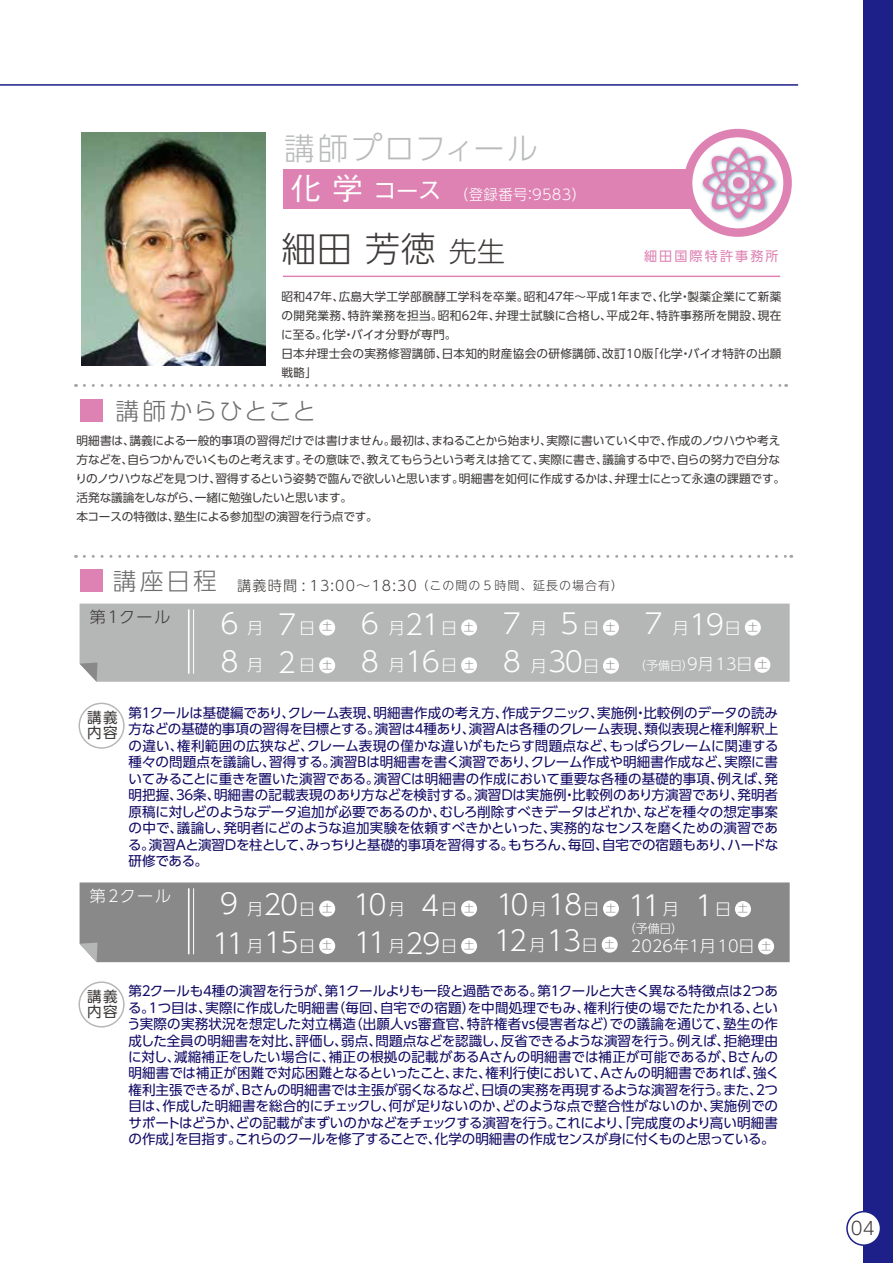
<style>
.page{position:relative;width:893px;height:1263px;background:#1d2088}
.page>*{position:absolute;margin:0;border:0;box-sizing:border-box;transform-origin:0 0}
.t1{font:300 34.95px "UD Shin Go Pro";color:#3e3a39}
.t2{font:300 30.6px "UD Shin Go Pro";letter-spacing:.07em;color:#b9baba}
.t3{font:300 27.6px/38.1px "UD Shin Go Pro";letter-spacing:-.06em;color:#fff}
.t4{font:500 25.8px "Gothic BBB Pro";color:#fff}
.t5{font:300 23.7px "UD Shin Go Pro";letter-spacing:.06em;color:#6d6c6c}
.t6{font:300 23.7px "UD Shin Go Pro";letter-spacing:.1em;color:#6d6c6c}
.t7{font:300 18px "UD Shin Go Pro";color:#3e3a39}
.t8{font:300 16.05px "UD Shin Go Pro";color:#fff}
.t9{font:300 16.05px "UD Shin Go Pro";letter-spacing:.015em;color:#3e3a39}
.t10{font:300 14.55px "UD Shin Go Pro";letter-spacing:.02em;color:#fff}
.t11{font:14.55px/14.5px "UD Shin Go Pro";letter-spacing:.12em;color:#3e3a39}
.t12{font:300 14.1px "UD Shin Go NT Pro";letter-spacing:.08em;color:#3e3a39}
.t13{font:13.5px/16.5px "UD Shin Go Pro";letter-spacing:-.025em;color:#100964;text-align:justify}
.t14{font:13.05px "UD Shin Go Pro";letter-spacing:.16em;color:#de82b3}
.t15{font:300 12px "UD Shin Go Pro";letter-spacing:-.01em;color:#fff}
.t16{font:11.7px/18.9px "UD Shin Go Pro";letter-spacing:-.005em;color:#3e3a39}
.t17{font:11.7px/18.9px "UD Shin Go Pro";letter-spacing:.02em;color:#3e3a39}
.t18{font:300 10.2px "UD Shin Go Pro";color:#898989}
.s1{font-size:30.45px}
.s2{font-size:27.9px}
.s3{font-size:12px}
.s4{font-size:16.05px}
.s5{font-size:10.2px;color:#898989}
.s6{font-size:27.6px}
</style>
<div class="page">
<div style="left:0;top:0;width:863px;height:1263px;background:#fff"></div>
<hr style="left:0;top:84px;width:798px;height:2px;background:#1d2088">
<div style="left:847px;top:1211px;width:33px;height:34px;background:#fff;border-radius:50%"></div>
<div style="left:846px;top:1211px;width:35px;height:35px;border:2px solid #1d2088;border-radius:50%"></div>
<div style="left:80px;top:604px;width:710px;height:78px;background:#b5b6b6"></div>
<svg style="left:80px;top:662px;width:18px;height:20px"></svg>
<div style="left:80px;top:882px;width:710px;height:80px;background:#898989"></div>
<svg style="left:80px;top:942px;width:18px;height:20px"></svg>
<div style="left:80px;top:569px;width:22px;height:22px;background:#de82b3"></div>
<div style="left:283px;top:169px;width:458px;height:40px;background:#de82b3"></div>
<hr style="left:283px;top:276px;width:497px;height:1px;background:#de82b3">
<svg style="left:84px;top:384px;width:703px;height:3px"></svg>
<div style="left:684px;top:129px;width:108px;height:108px;background:#de82b3;border-radius:50%"></div>
<div style="left:692px;top:137px;width:91px;height:91px;background:#fff;border-radius:50%"></div>
<div style="left:80px;top:399px;width:22px;height:23px;background:#de82b3"></div>
<img style="left:81px;top:133px;width:184px;height:233px">
<img style="left:699px;top:143px;width:81px;height:82px">
<svg style="left:703px;top:147px;width:71px;height:71px"></svg>
<div style="left:733px;top:177px;width:11px;height:11px;background:#de82b3;border-radius:50%"></div>
<svg style="left:84px;top:555px;width:708px;height:3px"></svg>
<div style="left:79px;top:703px;width:46px;height:46px;border:1px solid #b5b6b6;border-radius:50%"></div>
<div style="left:79px;top:981px;width:46px;height:46px;border:1px solid #b5b6b6;border-radius:50%"></div>
<div style="left:319px;top:619px;width:16px;height:16px;background:#fff;border-radius:50%"></div>
<div style="left:319px;top:657px;width:16px;height:16px;background:#fff;border-radius:50%"></div>
<div style="left:461px;top:619px;width:16px;height:16px;background:#fff;border-radius:50%"></div>
<div style="left:461px;top:657px;width:16px;height:16px;background:#fff;border-radius:50%"></div>
<div style="left:603px;top:619px;width:16px;height:16px;background:#fff;border-radius:50%"></div>
<div style="left:745px;top:619px;width:16px;height:16px;background:#fff;border-radius:50%"></div>
<hr style="left:188px;top:609px;width:2px;height:65px;background:#fff">
<hr style="left:193px;top:609px;width:1px;height:65px;background:#fff">
<div style="left:603px;top:658px;width:16px;height:16px;background:#fff;border-radius:50%"></div>
<div style="left:319px;top:900px;width:16px;height:16px;background:#fff;border-radius:50%"></div>
<div style="left:319px;top:938px;width:16px;height:16px;background:#fff;border-radius:50%"></div>
<div style="left:461px;top:900px;width:16px;height:16px;background:#fff;border-radius:50%"></div>
<div style="left:461px;top:938px;width:16px;height:16px;background:#fff;border-radius:50%"></div>
<div style="left:603px;top:900px;width:16px;height:16px;background:#fff;border-radius:50%"></div>
<hr style="left:188px;top:888px;width:2px;height:66px;background:#fff">
<hr style="left:193px;top:888px;width:1px;height:66px;background:#fff">
<div style="left:735px;top:901px;width:16px;height:16px;background:#fff;border-radius:50%"></div>
<div style="left:754px;top:657px;width:16px;height:16px;background:#fff;border-radius:50%"></div>
<div style="left:758px;top:938px;width:16px;height:16px;background:#fff;border-radius:50%"></div>
<div style="left:602px;top:937px;width:16px;height:16px;background:#fff;border-radius:50%"></div>
<h2 class="t2" style="left:284px;top:124px;width:255px">講師プロフィール</h2>
<h3 class="t4" style="left:291px;top:170px;width:154px"><span class="s1">化 学</span> コース</h3>
<p class="t10" style="left:454px;top:183px;width:134px">（登録番号：9583）</p>
<h1 class="t1" style="left:282px;top:220px;width:225px">細田 芳徳 <span class="s2">先生</span></h1>
<p class="t14" style="left:644px;top:246px;width:136px">細田国際特許事務所</p>
<p class="t17" style="left:281px;top:287px;width:502px">昭和４７年、広島大学工学部醗酵工学科を卒業。昭和４７年～平成１年まで、化学・製薬企業にて新薬の開発業務、特許業務を担当。昭和６２年、弁理士試験に合格し、平成２年、特許事務所を開設、現在に至る。化学・バイオ分野が専門。<br>日本弁理士会の実務修習講師、日本知的財産協会の研修講師、改訂10版「化学・バイオ特許の出願戦略」</p>
<h3 class="t5" style="left:115px;top:392px;width:202px">講師からひとこと</h3>
<p class="t16" style="left:75px;top:431px;width:711px">明細書は、講義による一般的事項の習得だけでは書けません。最初は、まねることから始まり、実際に書いていく中で、作成のノウハウや考え方などを、自らつかんでいくものと考えます。その意味で、教えてもらうという考えは捨てて、実際に書き、議論する中で、自らの努力で自分なりのノウハウなどを見つけ、習得するという姿勢で臨んで欲しいと思います。明細書を如何に作成するかは、弁理士にとって永遠の課題です。活発な議論をしながら、一緒に勉強したいと思います。<br>本コースの特徴は、塾生による参加型の演習を行う点です。</p>
<h3 class="t6" style="left:113px;top:561px;width:105px">講座日程</h3>
<p class="t12" style="left:237px;top:574px;width:387px">講義時間 : 13:00～18:30<span class="s3">（この間の５時間、延長の場合有）</span></p>
<p class="t9" style="left:90px;top:604px;width:82px">第１クール</p>
<h3 class="t3" style="left:220px;top:604px;width:44px">6 <span class="s4">月</span></h3>
<p class="t8" style="left:299px;top:614px;width:18px">日</p>
<p class="t8" style="left:247px;top:652px;width:18px">月</p>
<p class="t8" style="left:299px;top:652px;width:18px">日</p>
<h3 class="t3" style="left:361px;top:604px;width:81px">6 <span class="s4">月</span>21</h3>
<p class="t8" style="left:441px;top:614px;width:18px">日</p>
<p class="t8" style="left:389px;top:652px;width:18px">月</p>
<p class="t8" style="left:441px;top:652px;width:18px">日</p>
<h3 class="t3" style="left:278px;top:604px;width:20px">7</h3>
<h3 class="t3" style="left:503px;top:603px;width:114px;text-indent:58px">5<br>8 <span class="s4">月</span>30<span class="s4">日</span> <span class="s5">土</span></h3>
<h3 class="t3" style="left:503px;top:604px;width:45px">7 <span class="s4">月</span></h3>
<p class="t8" style="left:583px;top:614px;width:18px">日</p>
<h3 class="t3" style="left:645px;top:605px;width:81px">7 <span class="s4">月</span>19</h3>
<p class="t8" style="left:725px;top:614px;width:18px">日</p>
<p class="t18" style="left:322px;top:618px;width:12px">土</p>
<p class="t18" style="left:464px;top:618px;width:12px">土</p>
<p class="t18" style="left:606px;top:619px;width:12px">土</p>
<p class="t18" style="left:748px;top:619px;width:12px">土</p>
<p class="t18" style="left:322px;top:657px;width:12px">土</p>
<p class="t18" style="left:464px;top:657px;width:12px">土</p>
<h3 class="t3" style="left:220px;top:642px;width:20px">8</h3>
<h3 class="t3" style="left:278px;top:642px;width:20px">2</h3>
<h3 class="t3" style="left:361px;top:642px;width:81px">8 16</h3>
<p class="t15" style="left:634px;top:656px;width:135px">（予備日）<span class="s4">9月13日</span><sup>土</sup></p>
<p class="t11" style="left:87px;top:710px;width:32px">講義内容</p>
<p class="t13" style="left:128px;top:704px;width:652px">第１クールは基礎編であり、クレーム表現、明細書作成の考え方、作成テクニック、実施例・比較例のデータの読み方などの基礎的事項の習得を目標とする。演習は４種あり、演習Ａは各種のクレーム表現、類似表現と権利解釈上の違い、権利範囲の広狭など、クレーム表現の僅かな違いがもたらす問題点など、もっぱらクレームに関連する種々の問題点を議論し、習得する。演習Ｂは明細書を書く演習であり、クレーム作成や明細書作成など、実際に書いてみることに重きを置いた演習である。演習Ｃは明細書の作成において重要な各種の基礎的事項、例えば、発明把握、３６条、明細書の記載表現のあり方などを検討する。演習Ｄは実施例・比較例のあり方演習であり、発明者原稿に対しどのようなデータ追加が必要であるのか、むしろ削除すべきデータはどれか、などを種々の想定事案の中で、議論し、発明者にどのような追加実験を依頼すべきかといった、実務的なセンスを磨くための演習である。演習Ａと演習Ｄを柱として、みっちりと基礎的事項を習得する。もちろん、毎回、自宅での宿題もあり、ハードな研修である。</p>
<p class="t8" style="left:90px;top:883px;width:83px">第2クール</p>
<h3 class="t3" style="left:220px;top:883px;width:20px">9</h3>
<h3 class="t3" style="left:421px;top:886px;width:20px">4</h3>
<h3 class="t3" style="left:628px;top:885px;width:121px">11<span class="s4">月</span> 1<span class="s4">日</span> <span class="s5">土</span></h3>
<h3 class="t3" style="left:212px;top:923px;width:34px">11</h3>
<h3 class="t3" style="left:354px;top:923px;width:88px">11 29</h3>
<p class="t8" style="left:247px;top:895px;width:70px">月<span class="s6">20</span>日</p>
<p class="t8" style="left:247px;top:933px;width:70px">月<span class="s6">15</span>日</p>
<h3 class="t3" style="left:353px;top:885px;width:53px">10<span class="s4">月</span></h3>
<p class="t8" style="left:441px;top:895px;width:18px">日</p>
<p class="t8" style="left:389px;top:933px;width:18px">月</p>
<p class="t8" style="left:441px;top:933px;width:18px">日</p>
<h3 class="t3" style="left:496px;top:885px;width:104px">10<span class="s4">月</span>18<span class="s4">日</span></h3>
<p class="t18" style="left:322px;top:900px;width:12px">土</p>
<p class="t18" style="left:464px;top:900px;width:12px">土</p>
<p class="t18" style="left:606px;top:899px;width:12px">土</p>
<p class="t18" style="left:322px;top:937px;width:12px">土</p>
<p class="t18" style="left:464px;top:937px;width:12px">土</p>
<p class="t15" style="left:624px;top:919px;width:61px">（予備日）</p>
<p class="t8" style="left:494px;top:933px;width:262px"><span class="s6">12</span>月<span class="s6">13</span>日 <sup>土</sup> 2026年1月10日</p>
<p class="t18" style="left:761px;top:937px;width:12px">土</p>
<p class="t11" style="left:87px;top:989px;width:32px">講義内容</p>
<p class="t13" style="left:127px;top:982px;width:653px">第２クールも４種の演習を行うが、第１クールよりも一段と過酷である。第１クールと大きく異なる特徴点は２つある。１つ目は、実際に作成した明細書（毎回、自宅での宿題）を中間処理でもみ、権利行使の場でたたかれる、という実際の実務状況を想定した対立構造（出願人ｖｓ審査官、特許権者ｖｓ侵害者など）での議論を通じて、塾生の作成した全員の明細書を対比、評価し、弱点、問題点などを認識し、反省できるような演習を行う。例えば、拒絶理由に対し、減縮補正をしたい場合に、補正の根拠の記載があるＡさんの明細書では補正が可能であるが、Ｂさんの明細書では補正が困難で対応困難となるといったこと、また、権利行使において、Ａさんの明細書であれば、強く権利主張できるが、Ｂさんの明細書では主張が弱くなるなど、日頃の実務を再現するような演習を行う。また、２つ目は、作成した明細書を総合的にチェックし、何が足りないのか、どのような点で整合性がないのか、実施例でのサポートはどうか、どの記載がまずいのかなどをチェックする演習を行う。これにより、「完成度のより高い明細書の作成」を目指す。これらのクールを修了することで、化学の明細書の作成センスが身に付くものと思っている。</p>
<h3 class="t7" style="left:851px;top:1214px;width:25px">04</h3>
</div>
